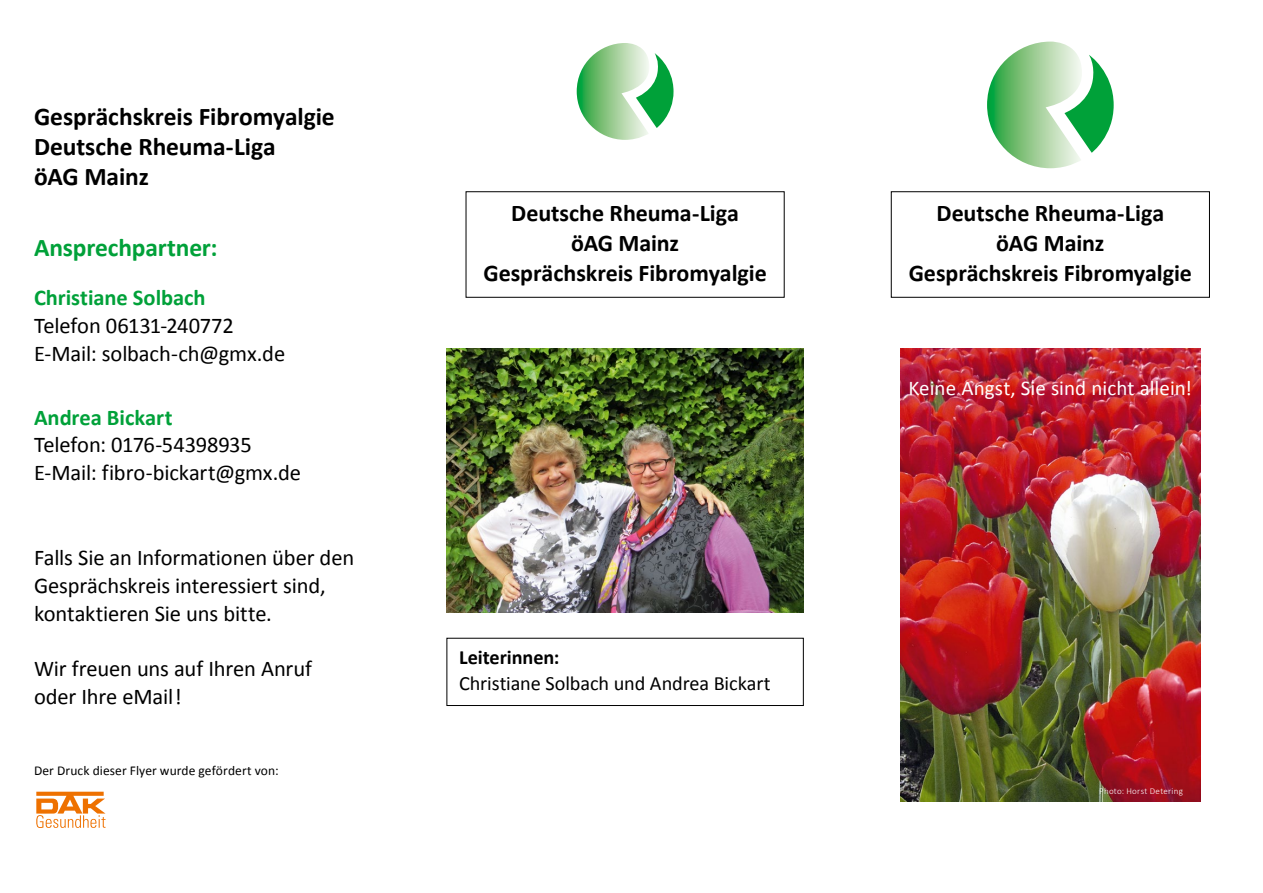
<style>
.page{position:relative;width:1263px;height:893px;background:#fff}
.page>*{position:absolute;margin:0;border:0;box-sizing:border-box;transform-origin:0 0}
.t1{font:700 25.5px/30px "Calibri";letter-spacing:-.005em;color:#000}
.t2{font:700 25.5px "Calibri";letter-spacing:-.01em;color:#00a139}
.t3{font:700 24px/30px "Calibri";letter-spacing:-.005em;color:#000;text-align:center}
.t4{font:22.5px/27.8px "Calibri";letter-spacing:-.01em;color:#000}
.t5{font:700 22.5px "Calibri";color:#00a139}
.t6{font:21px "Calibri";letter-spacing:.005em;color:#fff}
.t7{font:20.25px "Calibri";letter-spacing:-.005em;color:#000}
.t8{font:700 20.25px "Calibri";letter-spacing:-.005em;color:#000}
.t9{font:13.5px "Calibri";letter-spacing:.005em;color:#000}
.t10{font:300 9px "Calibri";letter-spacing:.03em;color:#fff}
</style>
<div class="page">
<img style="left:900px;top:349px;width:300px;height:452px">
<img style="left:446px;top:349px;width:358px;height:263px">
<svg style="left:577px;top:43px;width:96px;height:97px"></svg>
<svg style="left:987px;top:42px;width:127px;height:126px"></svg>
<svg style="left:36px;top:792px;width:70px;height:36px"></svg>
<div style="left:891px;top:191px;width:319px;height:107px;border:1px solid #000"></div>
<div style="left:466px;top:191px;width:318px;height:107px;border:1px solid #000"></div>
<div style="left:446px;top:638px;width:358px;height:68px;border:1px solid #000"></div>
<p class="t1" style="left:34px;top:102px;width:302px">Gesprächskreis Fibromyalgie<br>Deutsche Rheuma-Liga<br>öAG Mainz</p>
<p class="t2" style="left:34px;top:231px;width:185px">Ansprechpartner:</p>
<p class="t5" style="left:34px;top:283px;width:173px">Christiane Solbach</p>
<p class="t4" style="left:34px;top:311px;width:253px">Telefon 06131-240772<br>E-Mail: solbach-ch@gmx.de</p>
<p class="t5" style="left:34px;top:403px;width:140px">Andrea Bickart</p>
<p class="t4" style="left:34px;top:431px;width:269px">Telefon: 0176-54398935<br>E-Mail: fibro-bickart@gmx.de</p>
<p class="t4" style="left:34px;top:544px;width:322px">Falls Sie an Informationen über den<br>Gesprächskreis interessiert sind, kontaktieren Sie uns bitte.</p>
<p class="t4" style="left:34px;top:655px;width:279px">Wir freuen uns auf Ihren Anruf oder Ihre eMail!</p>
<p class="t9" style="left:34px;top:762px;width:246px">Der Druck dieser Flyer wurde gefördert von:</p>
<p class="t3" style="left:483px;top:198px;width:285px">Deutsche Rheuma-Liga<br>öAG Mainz<br>Gesprächskreis Fibromyalgie</p>
<p class="t8" style="left:459px;top:644px;width:102px">Leiterinnen:</p>
<p class="t7" style="left:459px;top:670px;width:313px">Christiane Solbach und Andrea Bickart</p>
<p class="t3" style="left:909px;top:198px;width:285px">Deutsche Rheuma-Liga<br>öAG Mainz<br>Gesprächskreis Fibromyalgie</p>
<p class="t6" style="left:908px;top:375px;width:285px">Keine Angst, Sie sind nicht allein!</p>
<p class="t10" style="left:1099px;top:785px;width:85px">Photo: Horst Detering</p>
</div>
